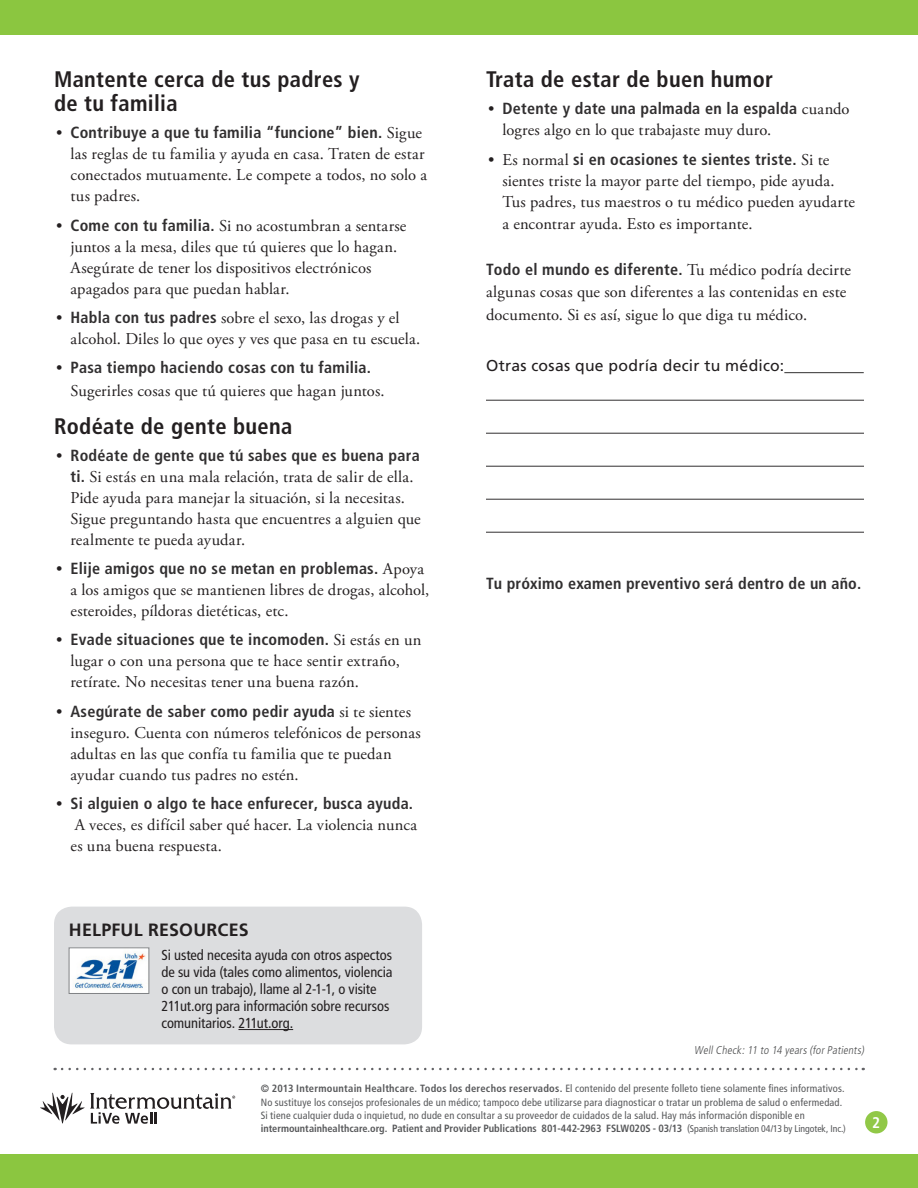
<style>
.page{position:relative;width:918px;height:1188px;background:#fff}
.page>*{position:absolute;margin:0;border:0;box-sizing:border-box;transform-origin:0 0}
.Level_1{font:700 condensed 22.5px/24px "Frutiger LT Std";letter-spacing:.015em;color:#231f20}
.sentence_case_-_left{font:700 17.85px "Frutiger LT Std";letter-spacing:.01em;color:#231f20}
.Main{font:16.5px/21px "Adobe Garamond Pro";letter-spacing:.01em;color:#231f20}
.Main-2{font:700 condensed 16.2px "Frutiger LT Std";letter-spacing:.015em;color:#312f30}
.Main-3{font:15.75px "Frutiger LT Std";letter-spacing:.015em;color:#231f20}
.t1{font:700 condensed 15.45px "Frutiger LT Std";color:#fff}
.sentence_case_-_left-2{font:condensed 14.55px/17px "Frutiger LT Std";letter-spacing:-.005em;color:#231f20}
.List_intro_-_extra_s{font:italic 300 condensed 11.25px "Frutiger LT Std";color:#4b4c4d}
.t2{font:condensed 10.5px/13.2px "Frutiger LT Std";letter-spacing:.015em;color:#57585a}
.s1{font-family:"Adobe Garamond Pro";font-weight:400;font-stretch:normal;font-size:16.5px;color:#231f20}
.s2{font-family:"Frutiger LT Std";font-weight:700;font-stretch:condensed;font-size:16.2px;color:#312f30}
.s3{font-weight:700}
.s4{font-weight:700;font-size:10.2px}
.s5{font-size:9.75px}
</style>
<div class="page">
<div style="left:0;top:0;width:918px;height:35px;background:#8bc640"></div>
<div style="left:0;top:1154px;width:918px;height:34px;background:#8bc640"></div>
<div style="left:865px;top:1111px;width:23px;height:22px;background:#91c847;border-radius:50%"></div>
<hr style="left:784px;top:372px;width:80px;height:1px;background:#312f30">
<hr style="left:486px;top:400px;width:378px;height:1px;background:#312f30">
<hr style="left:486px;top:433px;width:378px;height:1px;background:#312f30">
<hr style="left:486px;top:466px;width:378px;height:1px;background:#312f30">
<hr style="left:486px;top:499px;width:378px;height:1px;background:#312f30">
<hr style="left:486px;top:532px;width:378px;height:1px;background:#312f30">
<div style="left:54px;top:907px;width:368px;height:137px;background:#dcdddf;border-radius:18px"></div>
<img style="left:71px;top:950px;width:76px;height:42px">
<div style="left:69px;top:948px;width:80px;height:46px;border:1px solid #808285"></div>
<hr style="left:238px;top:1029px;width:55px;height:1px;background:#231f20">
<svg style="left:62px;top:1068px;width:802px;height:2px"></svg>
<svg style="left:40px;top:1093px;width:195px;height:31px"></svg>
<p class="Level_1" style="left:54px;top:68px;width:307px">Mantente cerca de tus padres y de tu familia</p>
<p class="Main-2" style="left:56px;top:123px;width:367px"><span class="s1">•</span> Contribuye a que tu familia “funcione” bien. <span class="s1">Sigue</span></p>
<p class="Main" style="left:70px;top:144px;width:358px">las reglas de tu familia y ayuda en casa. Traten de estar conectados mutuamente. Le compete a todos, no solo a tus padres.</p>
<p class="Main" style="left:70px;top:215px;width:337px;text-indent:-14px">• <span class="s2">Come con tu familia.</span> Si no acostumbran a sentarse juntos a la mesa, diles que tú quieres que lo hagan.<br>Asegúrate de tener los dispositivos electrónicos apagados para que puedan hablar.</p>
<p class="Main" style="left:70px;top:308px;width:351px;text-indent:-14px">• <span class="s2">Habla con tus padres</span> sobre el sexo, las drogas y el alcohol. Diles lo que oyes y ves que pasa en tu escuela.</p>
<p class="Main-2" style="left:56px;top:358px;width:316px"><span class="s1">•</span> Pasa tiempo haciendo cosas con tu familia.</p>
<p class="Main" style="left:70px;top:380px;width:316px">Sugerirles cosas que tú quieres que hagan juntos.</p>
<p class="Level_1" style="left:54px;top:414px;width:240px">Rodéate de gente buena</p>
<p class="Main-2" style="left:56px;top:446px;width:365px"><span class="s1">•</span> Rodéate de gente que tú sabes que es buena para</p>
<p class="Main" style="left:70px;top:467px;width:352px"><span class="s2">ti.</span> Si estás en una mala relación, trata de salir de ella.<br>Pide ayuda para manejar la situación, si la necesitas.<br>Sigue preguntando hasta que encuentres a alguien que realmente te pueda ayudar.</p>
<p class="Main-2" style="left:56px;top:559px;width:369px"><span class="s1">•</span> Elije amigos que no se metan en problemas. <span class="s1">Apoya</span></p>
<p class="Main" style="left:70px;top:580px;width:360px">a los amigos que se mantienen libres de drogas, alcohol, esteroides, píldoras dietéticas, etc.</p>
<p class="Main-2" style="left:56px;top:630px;width:367px"><span class="s1">•</span> Evade situaciones que te incomoden. <span class="s1">Si estás en un</span></p>
<p class="Main" style="left:70px;top:651px;width:331px">lugar o con una persona que te hace sentir extraño, retírate. No necesitas tener una buena razón.</p>
<p class="Main-2" style="left:56px;top:701px;width:356px"><span class="s1">•</span> Asegúrate de saber como pedir ayuda <span class="s1">si te sientes</span></p>
<p class="Main" style="left:70px;top:722px;width:352px">inseguro. Cuenta con números telefónicos de personas adultas en las que confía tu familia que te puedan ayudar cuando tus padres no estén.</p>
<p class="Main-2" style="left:56px;top:794px;width:358px"><span class="s1">•</span> Si alguien o algo te hace enfurecer, busca ayuda.</p>
<p class="Main" style="left:70px;top:815px;width:348px">A veces, es difícil saber qué hacer. La violencia nunca es una buena respuesta.</p>
<p class="Level_1" style="left:486px;top:68px;width:289px">Trata de estar de buen humor</p>
<p class="Main-2" style="left:488px;top:99px;width:363px"><span class="s1">•</span> Detente y date una palmada en la espalda <span class="s1">cuando</span></p>
<p class="Main" style="left:502px;top:120px;width:270px">logres algo en lo que trabajaste muy duro.</p>
<p class="Main-2" style="left:488px;top:149px;width:343px"><span class="s1">• Es normal</span> si en ocasiones te sientes triste. <span class="s1">Si te</span></p>
<p class="Main" style="left:502px;top:170px;width:354px">sientes triste la mayor parte del tiempo, pide ayuda.<br>Tus padres, tus maestros o tu médico pueden ayudarte</p>
<p class="Main" style="left:502px;top:214px;width:252px">a encontrar ayuda. Esto es importante.</p>
<p class="Main-2" style="left:486px;top:260px;width:367px">Todo el mundo es diferente. <span class="s1">Tu médico podría decirte</span></p>
<p class="Main" style="left:486px;top:281px;width:362px;line-height:22.5px">algunas cosas que son diferentes a las contenidas en este documento. Si es así, sigue lo que diga tu médico.</p>
<p class="Main-3" style="left:486px;top:356px;width:300px">Otras cosas que podría decir tu médico:</p>
<p class="Main-2" style="left:486px;top:574px;width:377px">Tu próximo examen preventivo será dentro de un año.</p>
<p class="sentence_case_-_left" style="left:69px;top:919px;width:181px">HELPFUL RESOURCES</p>
<p class="sentence_case_-_left-2" style="left:162px;top:947px;width:232px">Si usted necesita ayuda con otros aspectos de su vida (tales como alimentos, violencia o con un trabajo), llame al 2-1-1, o visite 211ut.org para información sobre recursos comunitarios. 211ut.org.</p>
<p class="List_intro_-_extra_s" style="left:694px;top:1044px;width:173px">Well Check: 11 to 14 years (for Patients)</p>
<p class="t2" style="left:261px;top:1082px;width:587px"><span class="s3">© 2013 Intermountain Healthcare. Todos los derechos reservados.</span> El contenido del presente folleto tiene solamente fines informativos.<br>No sustituye los consejos profesionales de un médico; tampoco debe utilizarse para diagnosticar o tratar un problema de salud o enfermedad.<br>Si tiene cualquier duda o inquietud, no dude en consultar a su proveedor de cuidados de la salud. Hay más información disponible en <span class="s4">intermountainhealthcare.org.</span> <span class="s3">Patient and Provider Publications 801-442-2963 FSLW020S - 03/13</span> (<span class="s5">Spanish translation 04/13 by Lingotek, Inc.)</span></p>
<p class="t1" style="left:872px;top:1113px;width:10px">2</p>
</div>
